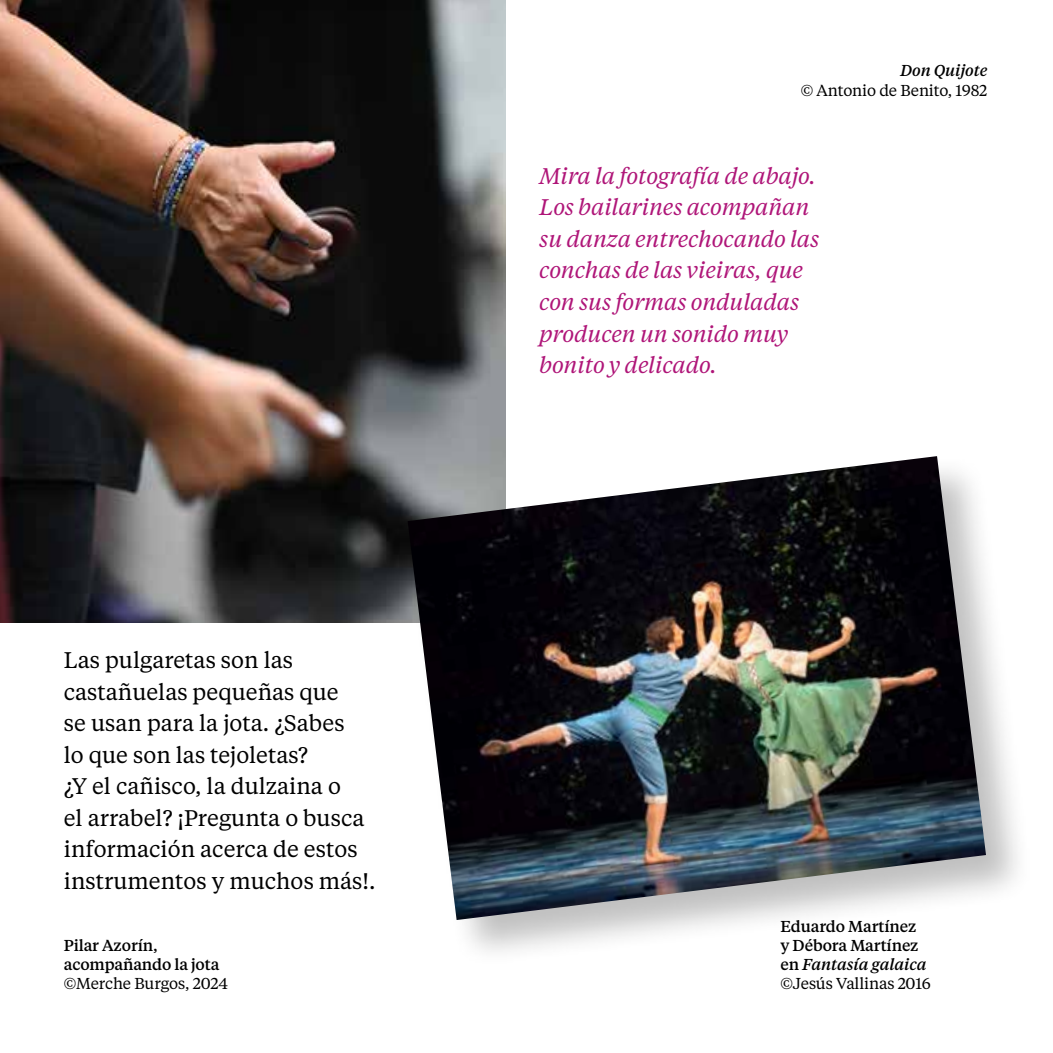
<style>
.page{position:relative;width:1053px;height:1053px;background:#fff}
.page>*{position:absolute;margin:0;border:0;box-sizing:border-box;transform-origin:0 0}
.t1{font:22.5px/31.5px "Tiempos Text";color:#000}
.t2{font:italic 22.5px/31.5px "Tiempos Text";letter-spacing:-.01em;color:#af1578}
.t3{font:500 15.75px/19.1px "Tiempos Text";letter-spacing:-.01em;color:#000}
.t4{font:15.75px "Tiempos Text";letter-spacing:-.01em;color:#000}
.t5{font:italic 500 15.75px "Tiempos Text";letter-spacing:-.01em;color:#000}
.s1{font-style:italic}
.s2{font-weight:400}
</style>
<div class="page">
<img style="left:0;top:0;width:505px;height:622px">
<div style="left:406px;top:454px;width:627px;height:514px;background:#000;opacity:.25"></div>
<img style="left:407px;top:456px;width:578px;height:463px">
<p class="t1" style="left:64px;top:643px;width:313px">Las pulgaretas son las castañuelas pequeñas que<br>se usan para la jota. ¿Sabes<br>lo que son las tejoletas?<br>¿Y el cañisco, la dulzaina o<br>el arrabel? ¡Pregunta o busca información acerca de estos instrumentos y muchos más!.</p>
<p class="t3" style="left:64px;top:934px;width:157px">Pilar Azorín, acompañando la jota</p>
<p class="t4" style="left:64px;top:972px;width:166px">©Merche Burgos, 2024</p>
<p class="t5" style="left:900px;top:60px;width:89px">Don Quijote</p>
<p class="t4" style="left:800px;top:79px;width:188px">© Antonio de Benito, 1982</p>
<p class="t2" style="left:539px;top:159px;width:282px">Mira la fotografía de abajo.<br>Los bailarines acompañan su danza entrechocando las conchas de las vieiras, que con sus formas onduladas producen un sonido muy bonito y delicado.</p>
<p class="t3" style="left:780px;top:915px;width:152px">Eduardo Martínez<br>y Débora Martínez en <span class="s1">Fantasía galaica </span><span class="s2">©Jesús Vallinas 2016</span></p>
</div>
